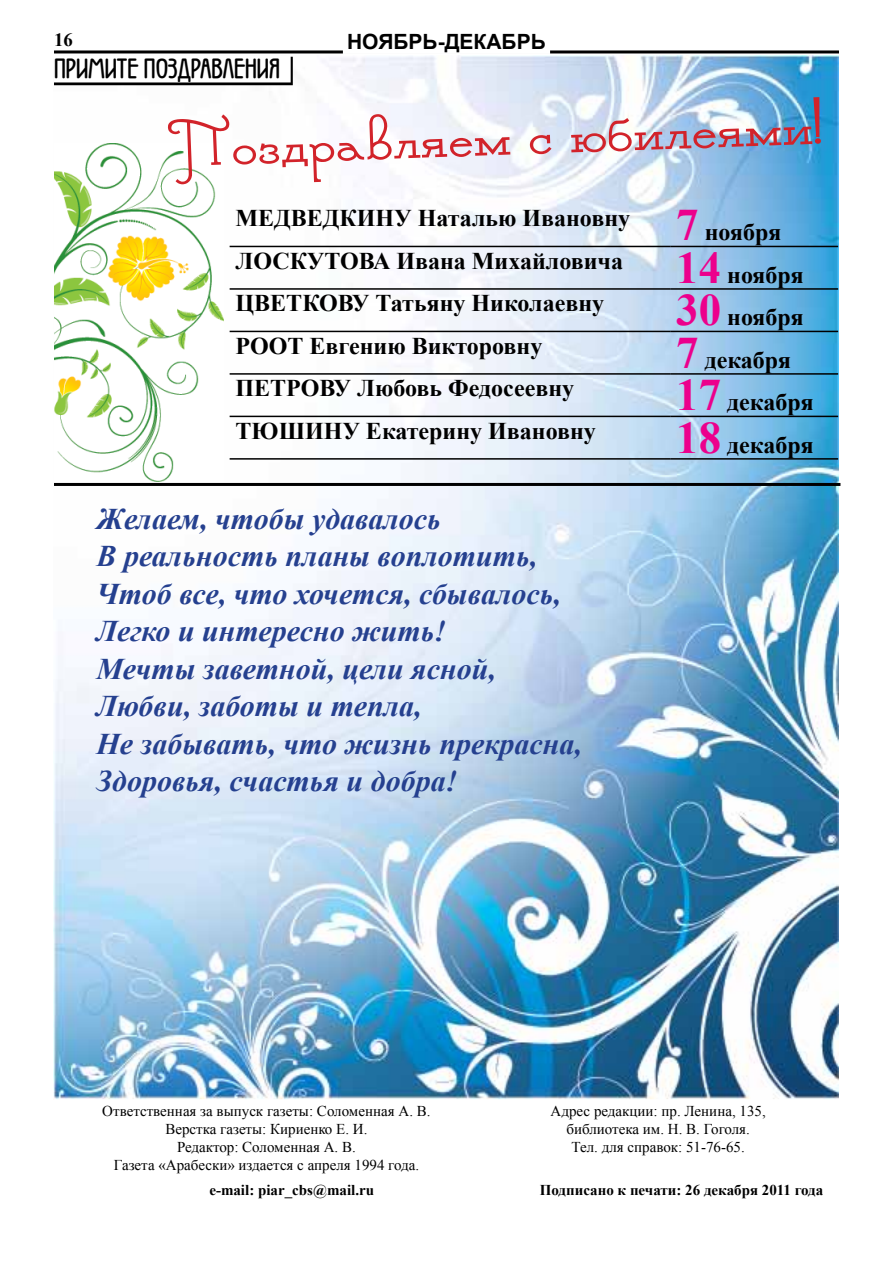
<style>
.page{position:relative;width:893px;height:1263px;background:#fff}
.page>*{position:absolute;margin:0;border:0;box-sizing:border-box;transform-origin:0 0}
.t1{font:72px "Parnas Deco";color:#d2232a}
.t2{font:italic 700 30px/37.5px "Times New Roman";color:#25408f}
.t3{font:700 24px "Times New Roman";color:#000}
.t4{font:300 24px "Wien";color:#000}
.t5{font:700 21px "Arial";color:#000}
.t6{font:700 18.75px "Times New Roman";color:#000}
.t7{font:15px/18px "Times New Roman";color:#000;text-align:center}
.t8{font:700 15px "Times New Roman";color:#000}
.s1{font-size:45px;color:#ec008c}
</style>
<div class="page">
<hr style="left:54px;top:50px;width:785px;height:3px;background:#000">
<div style="left:343px;top:45px;width:207px;height:9px;background:#fff"></div>
<img style="left:54px;top:56px;width:785px;height:1043px">
<div style="left:54px;top:57px;width:239px;height:28px;background:linear-gradient(to right,#000,#000)"></div>
<div style="left:54px;top:55px;width:237px;height:27px;background:#fff"></div>
<hr style="left:230px;top:246px;width:440px;height:1px;background:#000">
<hr style="left:670px;top:246px;width:168px;height:1px;background:#000">
<hr style="left:230px;top:288px;width:440px;height:2px;background:#000">
<hr style="left:670px;top:288px;width:168px;height:2px;background:#000">
<hr style="left:230px;top:331px;width:440px;height:1px;background:#000">
<hr style="left:670px;top:331px;width:168px;height:1px;background:#000">
<hr style="left:230px;top:373px;width:440px;height:2px;background:#000">
<hr style="left:670px;top:373px;width:168px;height:2px;background:#000">
<hr style="left:230px;top:416px;width:440px;height:1px;background:#000">
<hr style="left:670px;top:416px;width:168px;height:1px;background:#000">
<hr style="left:230px;top:458px;width:440px;height:2px;background:#000">
<hr style="left:670px;top:458px;width:168px;height:2px;background:#000">
<hr style="left:54px;top:483px;width:786px;height:3px;background:#000">
<img style="left:54px;top:144px;width:169px;height:337px">
<p class="t6" style="left:54px;top:26px;width:20px">16</p>
<h3 class="t5" style="left:347px;top:28px;width:200px">ноябрь-декабрь</h3>
<h3 class="t4" style="left:54px;top:54px;width:228px">Примите поздравления</h3>
<h1 class="t1" style="left:166px;top:108px;width:656px;rotate:-2deg">Поздравляем с юбилеями!</h1>
<h3 class="t3" style="left:236px;top:202px;width:90px">Медведкину</h3>
<h3 class="t3" style="left:418px;top:202px;width:365px">Наталью Ивановну <span class="s1">7</span> ноября</h3>
<h3 class="t3" style="left:236px;top:244px;width:37px">Лоскуто</h3>
<h3 class="t3" style="left:359px;top:244px;width:447px">ва Ивана Михайловича <span class="s1">14</span> ноября</h3>
<h3 class="t3" style="left:236px;top:287px;width:53px">Цветко</h3>
<h3 class="t3" style="left:338px;top:287px;width:268px">ву Татьяну Николаевну</h3>
<h3 class="t3" style="left:676px;top:301px;width:129px"><span class="s1">30</span> ноября</h3>
<h3 class="t3" style="left:236px;top:329px;width:33px">Роот</h3>
<h3 class="t3" style="left:309px;top:329px;width:234px">Евгению Викторовну</h3>
<h3 class="t3" style="left:676px;top:343px;width:117px"><span class="s1">7</span> декабря</h3>
<h3 class="t3" style="left:236px;top:371px;width:36px">Петро</h3>
<h3 class="t3" style="left:319px;top:371px;width:256px">ву Любовь Федосеевну</h3>
<h3 class="t3" style="left:676px;top:386px;width:139px"><span class="s1">17</span> декабря</h3>
<h3 class="t3" style="left:236px;top:414px;width:65px">Тюшину</h3>
<h3 class="t3" style="left:366px;top:414px;width:231px">Екатерину Ивановну</h3>
<h3 class="t3" style="left:676px;top:428px;width:139px"><span class="s1">18</span> декабря</h3>
<h2 class="t2" style="left:97px;top:499px;width:487px">Желаем, чтобы удавалось<br>В реальность планы воплотить,<br>Чтоб все, что хочется, сбывалось,<br>Легко и интересно жить!<br>Мечты заветной, цели ясной,<br>Любви, заботы и тепла,<br>Не забывать, что жизнь прекрасна,<br>Здоровья, счастья и добра!</h2>
<p class="t7" style="left:102px;top:1101px;width:330px">Ответственная за выпуск газеты: Соломенная А. В.<br>Верстка газеты: Кириенко Е. И.<br>Редактор: Соломенная А. В.<br>Газета «Арабески» издается с апреля 1994 года.</p>
<p class="t7" style="left:551px;top:1101px;width:217px">Адрес редакции: пр. Ленина, 135, библиотека им. Н. В. Гоголя.<br>Тел. для справок: 51-76-65.</p>
<p class="t8" style="left:209px;top:1180px;width:166px">e-mail: piar_cbs@mail.ru</p>
<p class="t8" style="left:540px;top:1180px;width:285px">Подписано к печати: 26 декабря 2011 года</p>
</div>
